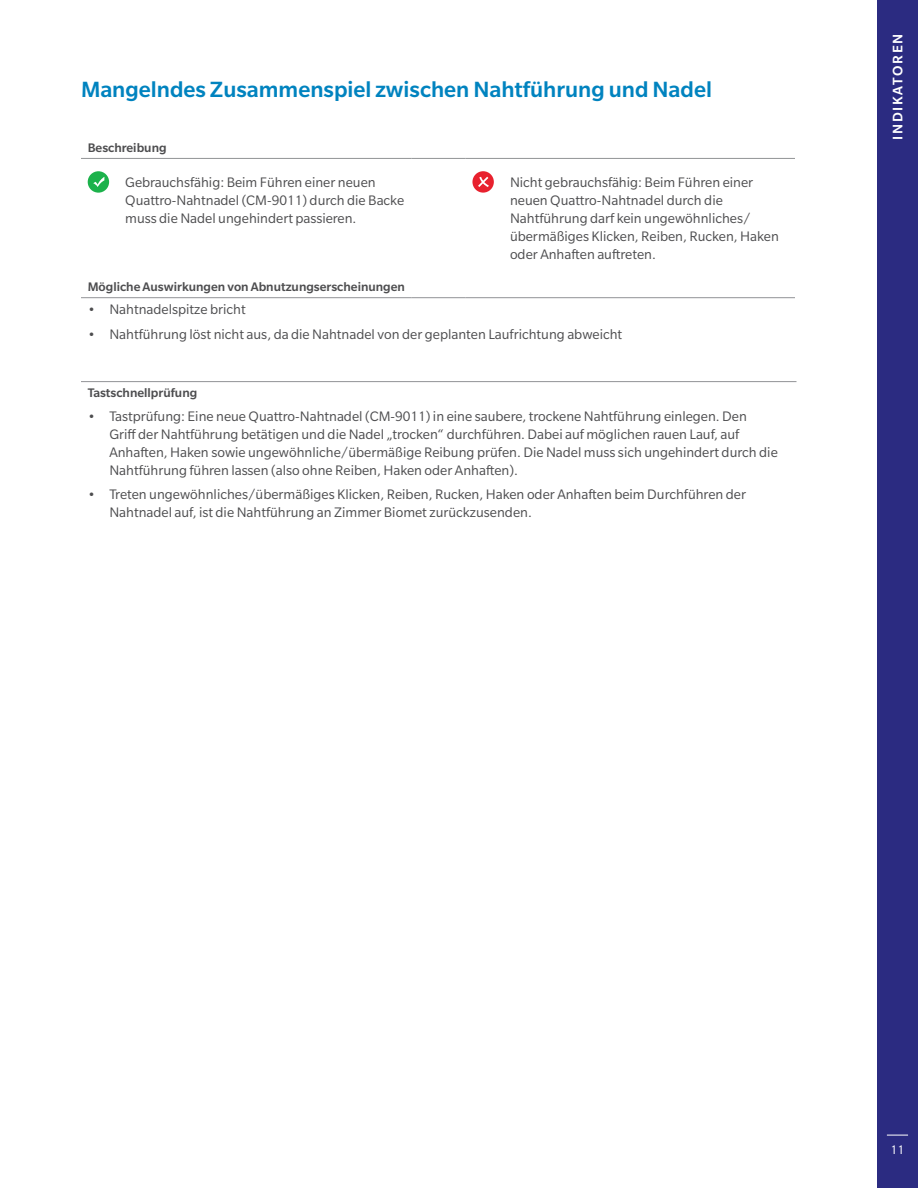
<style>
.page{position:relative;width:918px;height:1188px;background:#fff}
.page>*{position:absolute;margin:0;border:0;box-sizing:border-box;transform-origin:0 0}
.t1{font:500 24px "Slate Pro";color:#0083bf}
.t2{font:15px/18px "Slate Pro";color:#4d4d4f}
.t3{font:500 15px "Slate Pro";letter-spacing:.11em;color:#fff}
.t4{font:500 13.5px "Slate Pro";color:#4d4d4f}
.t5{font:13.5px "Slate Pro";color:#fff}
</style>
<div class="page">
<div style="left:877px;top:0;width:41px;height:1188px;background:#2b2b81"></div>
<svg style="left:887px;top:1135px;width:21px;height:1px"></svg>
<hr style="left:81px;top:381px;width:715px;height:1px;background:#919396">
<hr style="left:81px;top:158px;width:331px;height:1px;background:#919396">
<hr style="left:412px;top:158px;width:54px;height:1px;background:#919396">
<hr style="left:466px;top:158px;width:329px;height:1px;background:#919396">
<hr style="left:81px;top:297px;width:331px;height:1px;background:#919396">
<hr style="left:412px;top:297px;width:54px;height:1px;background:#919396">
<hr style="left:466px;top:297px;width:329px;height:1px;background:#919396">
<div style="left:88px;top:171px;width:21px;height:22px;background:#1cb24b;border-radius:50%"></div>
<svg style="left:93px;top:177px;width:11px;height:10px"></svg>
<div style="left:472px;top:171px;width:22px;height:22px;background:#e8212e;border-radius:50%"></div>
<svg style="left:478px;top:177px;width:11px;height:10px"></svg>
<h1 class="t1" style="left:81px;top:76px;width:633px">Mangelndes Zusammenspiel zwischen Nahtführung und Nadel</h1>
<p class="t4" style="left:88px;top:140px;width:80px">Beschreibung</p>
<p class="t2" style="left:125px;top:173px;width:280px">Gebrauchsfähig: Beim Führen einer neuen<br>Quattro-Nahtnadel (CM-9011) durch die Backe muss die Nadel ungehindert passieren.</p>
<p class="t2" style="left:510px;top:173px;width:270px">Nicht gebrauchsfähig: Beim Führen einer neuen Quattro-Nahtnadel durch die Nahtführung darf kein ungewöhnliches/ übermäßiges Klicken, Reiben, Rucken, Haken oder Anhaften auftreten.</p>
<p class="t4" style="left:88px;top:279px;width:319px">Mögliche Auswirkungen von Abnutzungserscheinungen</p>
<p class="t2" style="left:88px;top:300px;width:159px">• Nahtnadelspitze bricht</p>
<p class="t2" style="left:88px;top:325px;width:536px">• Nahtführung löst nicht aus, da die Nahtnadel von der geplanten Laufrichtung abweicht</p>
<p class="t4" style="left:88px;top:386px;width:111px">Tastschnellprüfung</p>
<p class="t2" style="left:109px;top:407px;width:670px;text-indent:-22px">• Tastprüfung: Eine neue Quattro-Nahtnadel (CM-9011) in eine saubere, trockene Nahtführung einlegen. Den<br>Griff der Nahtführung betätigen und die Nadel „trocken“ durchführen. Dabei auf möglichen rauen Lauf, auf Anhaften, Haken sowie ungewöhnliche/übermäßige Reibung prüfen. Die Nadel muss sich ungehindert durch die Nahtführung führen lassen (also ohne Reiben, Haken oder Anhaften).</p>
<p class="t2" style="left:109px;top:485px;width:638px;text-indent:-22px">• Treten ungewöhnliches/übermäßiges Klicken, Reiben, Rucken, Haken oder Anhaften beim Durchführen der<br>Nahtnadel auf, ist die Nahtführung an Zimmer Biomet zurückzusenden.</p>
<p class="t3" style="left:890px;top:140px;width:107px;rotate:-90deg">INDIKATOREN</p>
<p class="t5" style="left:891px;top:1143px;width:15px">11</p>
</div>
